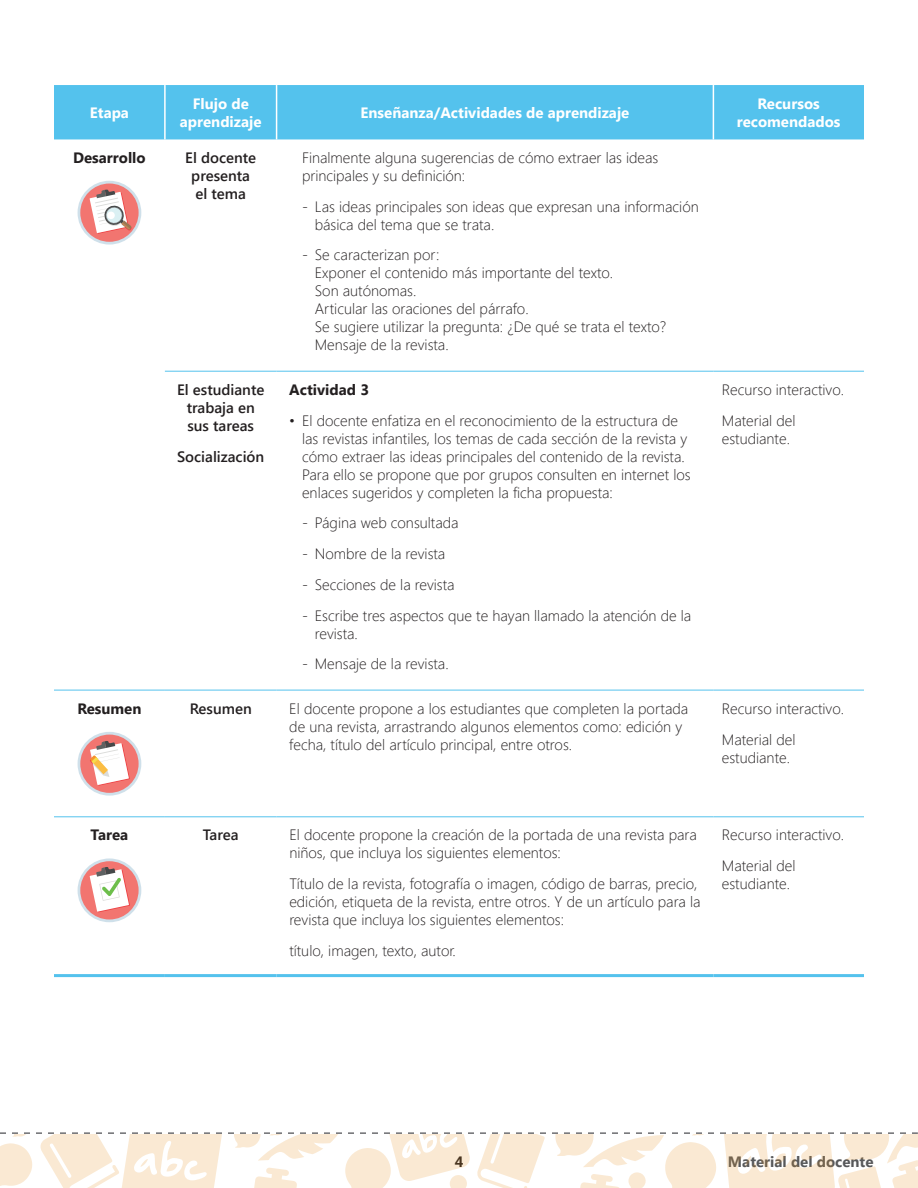
<style>
.page{position:relative;width:918px;height:1188px;background:#fff}
.page>*{position:absolute;margin:0;border:0;box-sizing:border-box;transform-origin:0 0}
.t1{font:300 15px/18px "Segoe UI";color:#231f20}
.t2{font:600 15px/18px "Segoe UI";color:#231f20;text-align:center}
.t3{font:700 15px/18px "Segoe UI";color:#fff;text-align:center}
.t4{font:700 15px "Segoe UI";color:#231f20}
.t5{font:700 15px "Segoe UI";color:#57585a}
</style>
<div class="page">
<svg style="left:0;top:1132px;width:918px;height:56px"></svg>
<div style="left:54px;top:85px;width:810px;height:54px;background:#54c2ed"></div>
<hr style="left:164px;top:85px;width:2px;height:54px;background:#fff">
<hr style="left:276px;top:85px;width:1px;height:54px;background:#fff">
<hr style="left:713px;top:85px;width:1px;height:54px;background:#fff">
<hr style="left:277px;top:371px;width:436px;height:1px;background:#54c2ed">
<hr style="left:713px;top:371px;width:151px;height:1px;background:#54c2ed">
<hr style="left:54px;top:690px;width:111px;height:1px;background:#54c2ed">
<hr style="left:165px;top:690px;width:112px;height:1px;background:#54c2ed">
<hr style="left:277px;top:690px;width:436px;height:1px;background:#54c2ed">
<hr style="left:713px;top:690px;width:151px;height:1px;background:#54c2ed">
<hr style="left:54px;top:974px;width:111px;height:3px;background:#54c2ed">
<hr style="left:165px;top:974px;width:112px;height:3px;background:#54c2ed">
<hr style="left:277px;top:974px;width:436px;height:3px;background:#54c2ed">
<hr style="left:713px;top:974px;width:151px;height:3px;background:#54c2ed">
<hr style="left:54px;top:816px;width:111px;height:1px;background:#54c2ed">
<hr style="left:165px;top:816px;width:112px;height:1px;background:#54c2ed">
<hr style="left:277px;top:816px;width:436px;height:1px;background:#54c2ed">
<hr style="left:713px;top:816px;width:151px;height:1px;background:#54c2ed">
<hr style="left:165px;top:371px;width:112px;height:1px;background:#54c2ed">
<svg style="left:78px;top:181px;width:63px;height:64px"></svg>
<div style="left:80px;top:184px;width:59px;height:58px;background:#f27570;border-radius:50%"></div>
<svg style="left:90px;top:189px;width:42px;height:45px"></svg>
<svg style="left:78px;top:732px;width:63px;height:64px"></svg>
<div style="left:80px;top:735px;width:59px;height:58px;background:#f27570;border-radius:50%"></div>
<svg style="left:90px;top:741px;width:40px;height:45px"></svg>
<div style="left:78px;top:858px;width:63px;height:64px;background:#cfe0ea;border-radius:50%"></div>
<div style="left:80px;top:861px;width:59px;height:59px;background:#f27570;border-radius:50%"></div>
<svg style="left:90px;top:867px;width:40px;height:45px"></svg>
<p class="t3" style="left:90px;top:103px;width:41px">Etapa</p>
<p class="t3" style="left:180px;top:94px;width:83px">Flujo de aprendizaje</p>
<p class="t3" style="left:361px;top:103px;width:270px">Enseñanza/Actividades de aprendizaje</p>
<p class="t3" style="left:737px;top:94px;width:105px">Recursos recomendados</p>
<p class="t4" style="left:73px;top:147px;width:74px">Desarrollo</p>
<p class="t2" style="left:185px;top:148px;width:72px">El docente presenta el tema</p>
<p class="t1" style="left:302px;top:148px;width:358px">Finalmente alguna sugerencias de cómo extraer las ideas principales y su definición:</p>
<p class="t1" style="left:315px;top:197px;width:386px;text-indent:-13px">- Las ideas principales son ideas que expresan una información básica del tema que se trata.</p>
<p class="t1" style="left:315px;top:245px;width:353px;text-indent:-13px">- Se caracterizan por:<br>Exponer el contenido más importante del texto.<br>Son autónomas.<br>Articular las oraciones del párrafo.<br>Se sugiere utilizar la pregunta: ¿De qué se trata el texto?<br>Mensaje de la revista.</p>
<p class="t2" style="left:177px;top:380px;width:89px">El estudiante trabaja en sus tareas</p>
<p class="t2" style="left:177px;top:447px;width:89px">Socialización</p>
<p class="t4" style="left:289px;top:379px;width:81px">Actividad 3</p>
<p class="t1" style="left:302px;top:411px;width:390px;text-indent:-13px">• El docente enfatiza en el reconocimiento de la estructura de las revistas infantiles, los temas de cada sección de la revista y cómo extraer las ideas principales del contenido de la revista.<br>Para ello se propone que por grupos consulten en internet los enlaces sugeridos y completen la ficha propuesta:</p>
<p class="t1" style="left:302px;top:513px;width:158px">- Página web consultada</p>
<p class="t1" style="left:302px;top:544px;width:145px">- Nombre de la revista</p>
<p class="t1" style="left:302px;top:575px;width:154px">- Secciones de la revista</p>
<p class="t1" style="left:315px;top:606px;width:378px;text-indent:-13px">- Escribe tres aspectos que te hayan llamado la atención de la revista.</p>
<p class="t1" style="left:302px;top:654px;width:148px">- Mensaje de la revista.</p>
<p class="t1" style="left:722px;top:373px;width:124px;line-height:30.8px">Recurso interactivo.<br>Material del</p>
<p class="t1" style="left:722px;top:429px;width:70px">estudiante.</p>
<p class="t4" style="left:77px;top:698px;width:66px">Resumen</p>
<p class="t2" style="left:190px;top:699px;width:64px">Resumen</p>
<p class="t1" style="left:289px;top:699px;width:401px">El docente propone a los estudiantes que completen la portada de una revista, arrastrando algunos elementos como: edición y fecha, título del artículo principal, entre otros.</p>
<p class="t1" style="left:722px;top:692px;width:124px;line-height:30.8px">Recurso interactivo.<br>Material del</p>
<p class="t1" style="left:722px;top:748px;width:70px">estudiante.</p>
<p class="t4" style="left:91px;top:824px;width:39px">Tarea</p>
<p class="t2" style="left:203px;top:826px;width:37px">Tarea</p>
<p class="t1" style="left:289px;top:825px;width:409px">El docente propone la creación de la portada de una revista para niños, que incluya los siguientes elementos:</p>
<p class="t1" style="left:289px;top:874px;width:413px">Título de la revista, fotografía o imagen, código de barras, precio, edición, etiqueta de la revista, entre otros. Y de un artículo para la revista que incluya los siguientes elementos:</p>
<p class="t1" style="left:289px;top:941px;width:168px">título, imagen, texto, autor.</p>
<p class="t1" style="left:722px;top:819px;width:124px;line-height:30.8px">Recurso interactivo.<br>Material del</p>
<p class="t1" style="left:722px;top:874px;width:70px">estudiante.</p>
<p class="t4" style="left:455px;top:1151px;width:10px">4</p>
<p class="t5" style="left:728px;top:1151px;width:147px">Material del docente</p>
</div>
